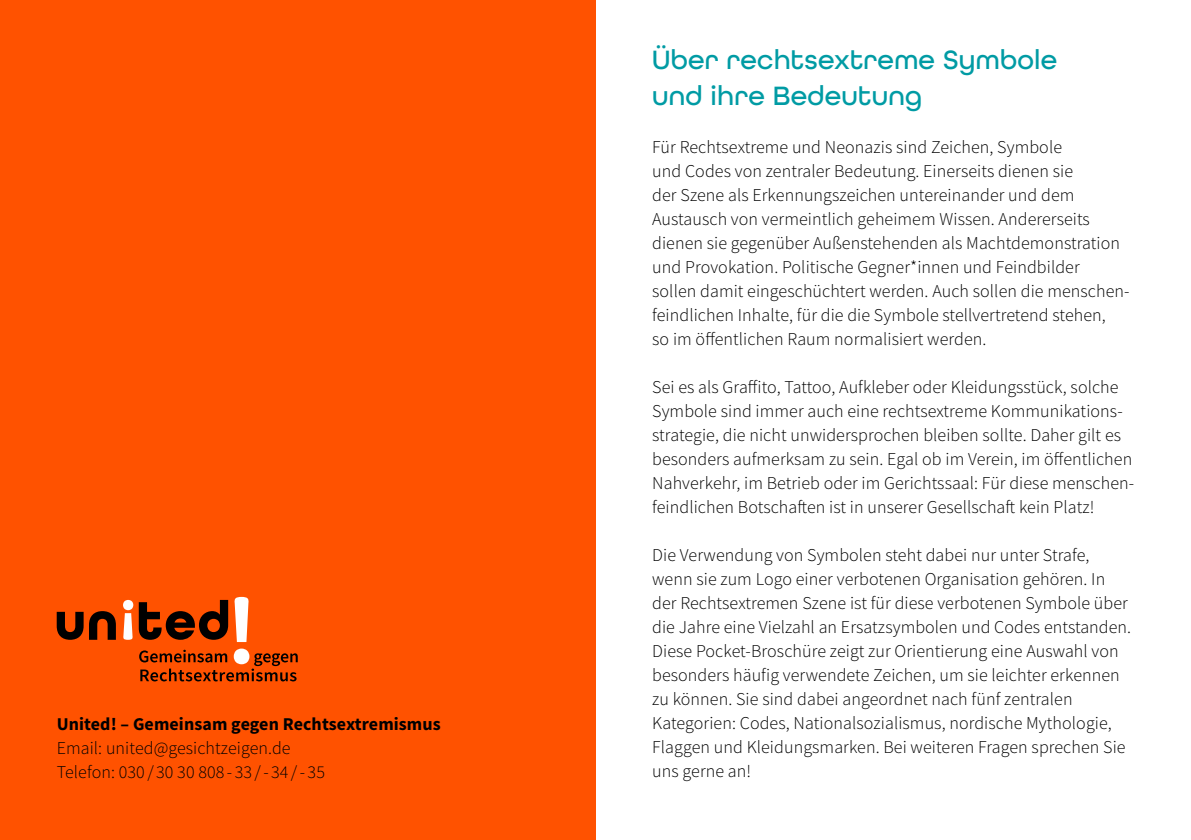
<style>
.page{position:relative;width:1191px;height:840px;background:#fff}
.page>*{position:absolute;margin:0;border:0;box-sizing:border-box;transform-origin:0 0}
.t1{font:500 28px/36px "All Round Gothic";letter-spacing:.01em;color:#009ba4}
.t2{font:300 18px/24px "Source Sans Pro";letter-spacing:.005em;color:#000}
.t3{font:700 18px "Source Sans Pro";letter-spacing:.005em;color:#000}
</style>
<div class="page">
<div style="left:0;top:0;width:595px;height:839px;background:#ff5200"></div>
<svg style="left:234px;top:596px;width:15px;height:45px"></svg>
<svg style="left:57px;top:611px;width:59px;height:28px"></svg>
<svg style="left:139px;top:599px;width:89px;height:40px"></svg>
<svg style="left:123px;top:599px;width:10px;height:40px"></svg>
<svg style="left:139px;top:648px;width:159px;height:33px"></svg>
<p class="t3" style="left:57px;top:711px;width:385px">United! – Gemeinsam gegen Rechtsextremismus</p>
<p class="t2" style="left:57px;top:735px;width:270px">Email: united@gesichtzeigen.de<br>Telefon: 030 / 30 30 808 - 33 /- 34 /- 35</p>
<h1 class="t1" style="left:652px;top:41px;width:407px">Über rechtsextreme Symbole und ihre Bedeutung</h1>
<p class="t2" style="left:652px;top:135px;width:479px">Für Rechtsextreme und Neonazis sind Zeichen, Symbole<br>und Codes von zentraler Bedeutung. Einerseits dienen sie<br>der Szene als Erkennungszeichen untereinander und dem Austausch von vermeintlich geheimem Wissen. Andererseits dienen sie gegenüber Außenstehenden als Machtdemonstration und Provokation. Politische Gegner*innen und Feindbilder<br>sollen damit eingeschüchtert werden. Auch sollen die menschen&shy;feindlichen Inhalte, für die die Symbole stellvertretend stehen,<br>so im öffentlichen Raum normalisiert werden.</p>
<p class="t2" style="left:652px;top:375px;width:483px">Sei es als Graffito, Tattoo, Aufkleber oder Kleidungsstück, solche Symbole sind immer auch eine rechtsextreme Kommunikations&shy;strategie, die nicht unwidersprochen bleiben sollte. Daher gilt es besonders aufmerksam zu sein. Egal ob im Verein, im öffentlichen Nahverkehr, im Betrieb oder im Gerichtssaal: Für diese menschen&shy;feindlichen Botschaften ist in unserer Gesellschaft kein Platz!</p>
<p class="t2" style="left:652px;top:543px;width:480px">Die Verwendung von Symbolen steht dabei nur unter Strafe, wenn sie zum Logo einer verbotenen Organisation gehören. In der Rechtsextremen Szene ist für diese verbotenen Symbole über die Jahre eine Vielzahl an Ersatzsymbolen und Codes entstanden.<br>Diese Pocket-Broschüre zeigt zur Orientierung eine Auswahl von besonders häufig verwendete Zeichen, um sie leichter erkennen zu können. Sie sind dabei angeordnet nach fünf zentralen Kategorien: Codes, Nationalsozialismus, nordische Mythologie, Flaggen und Kleidungsmarken. Bei weiteren Fragen sprechen Sie uns gerne an!</p>
</div>
